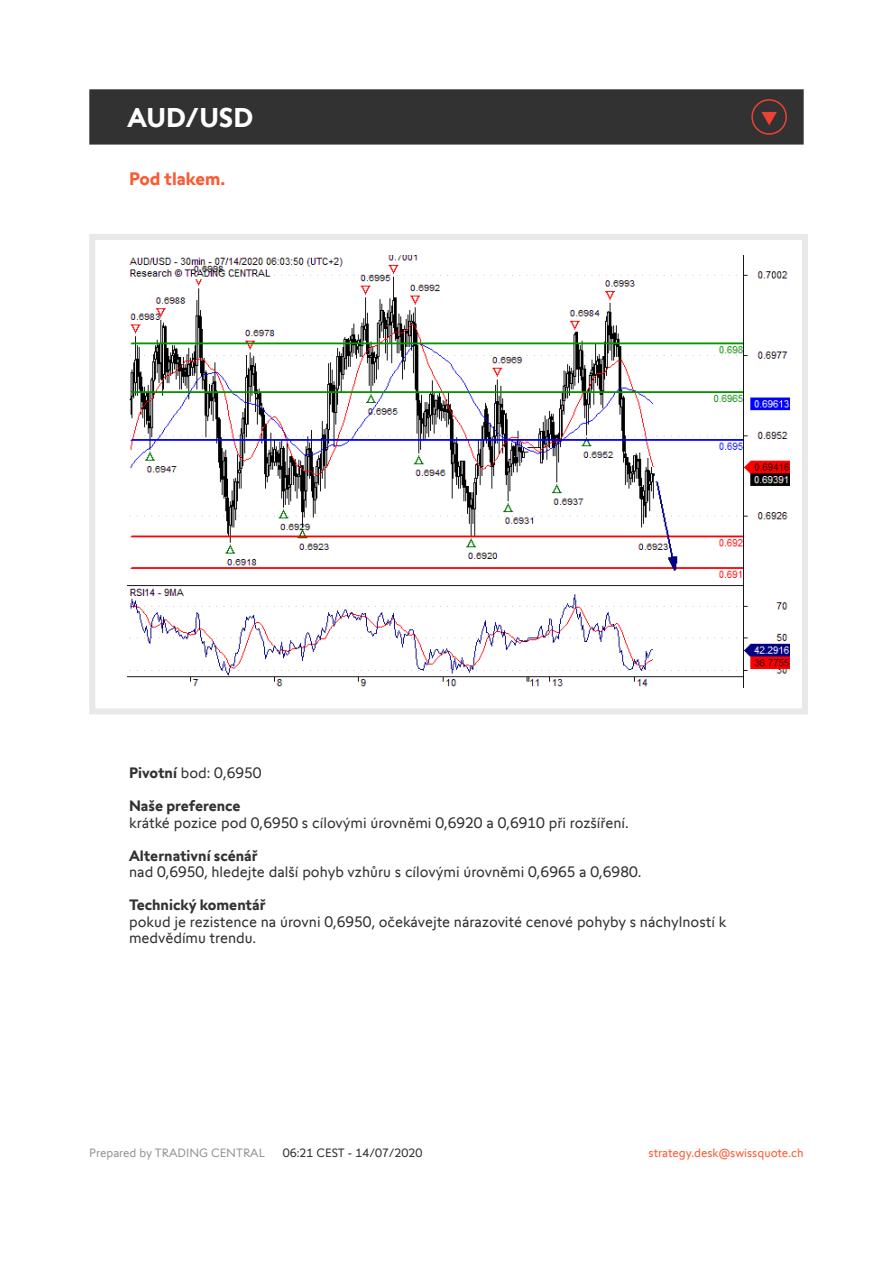
<style>
.page{position:relative;width:893px;height:1263px;background:#fff}
.page>*{position:absolute;margin:0;border:0;box-sizing:border-box;transform-origin:0 0}
.t1{font:700 27px "Swissquote CT";color:#fff}
.t2{font:700 18px "Swissquote CT";color:#fa5b35}
.t3{font:15px/16.5px "Swissquote CT";color:#323232}
.t4{font:700 15px "Swissquote CT";color:#323232}
.t5{font:12px "Swissquote CT";color:#fa5b35}
.t6{font:12px "Swissquote CT";color:#939598}
.t7{font:12px "Swissquote CT";color:#323232}
.s1{font-weight:700}
</style>
<div class="page">
<div style="left:89px;top:234px;width:719px;height:480px;border:6px solid #e9e8e7"></div>
<div style="left:89px;top:89px;width:715px;height:56px;background:#323232;border:2px solid #323232"></div>
<img style="left:128px;top:255px;width:661px;height:432px">
<svg style="left:751px;top:99px;width:36px;height:36px"></svg>
<h1 class="t1" style="left:128px;top:101px;width:127px">AUD/USD</h1>
<p class="t2" style="left:129px;top:168px;width:98px">Pod tlakem.</p>
<p class="t3" style="left:129px;top:765px;width:134px"><span class="s1">Pivotní</span> bod: 0,6950</p>
<p class="t4" style="left:129px;top:797px;width:113px">Naše preference</p>
<p class="t3" style="left:129px;top:814px;width:501px">krátké pozice pod 0,6950 s cílovými úrovněmi 0,6920 a 0,6910 při rozšíření.</p>
<p class="t4" style="left:129px;top:846px;width:130px">Alternativní scénář</p>
<p class="t3" style="left:129px;top:864px;width:514px">nad 0,6950, hledejte další pohyb vzhůru s cílovými úrovněmi 0,6965 a 0,6980.</p>
<p class="t4" style="left:129px;top:896px;width:138px">Technický komentář</p>
<p class="t3" style="left:129px;top:913px;width:599px">pokud je rezistence na úrovni 0,6950, očekávejte nárazovité cenové pohyby s náchylností k medvědímu trendu.</p>
<p class="t6" style="left:89px;top:1145px;width:177px">Prepared by TRADING CENTRAL</p>
<p class="t7" style="left:283px;top:1145px;width:141px">06:21 CEST - 14/07/2020</p>
<p class="t5" style="left:649px;top:1145px;width:157px">strategy.desk@swissquote.ch</p>
</div>
